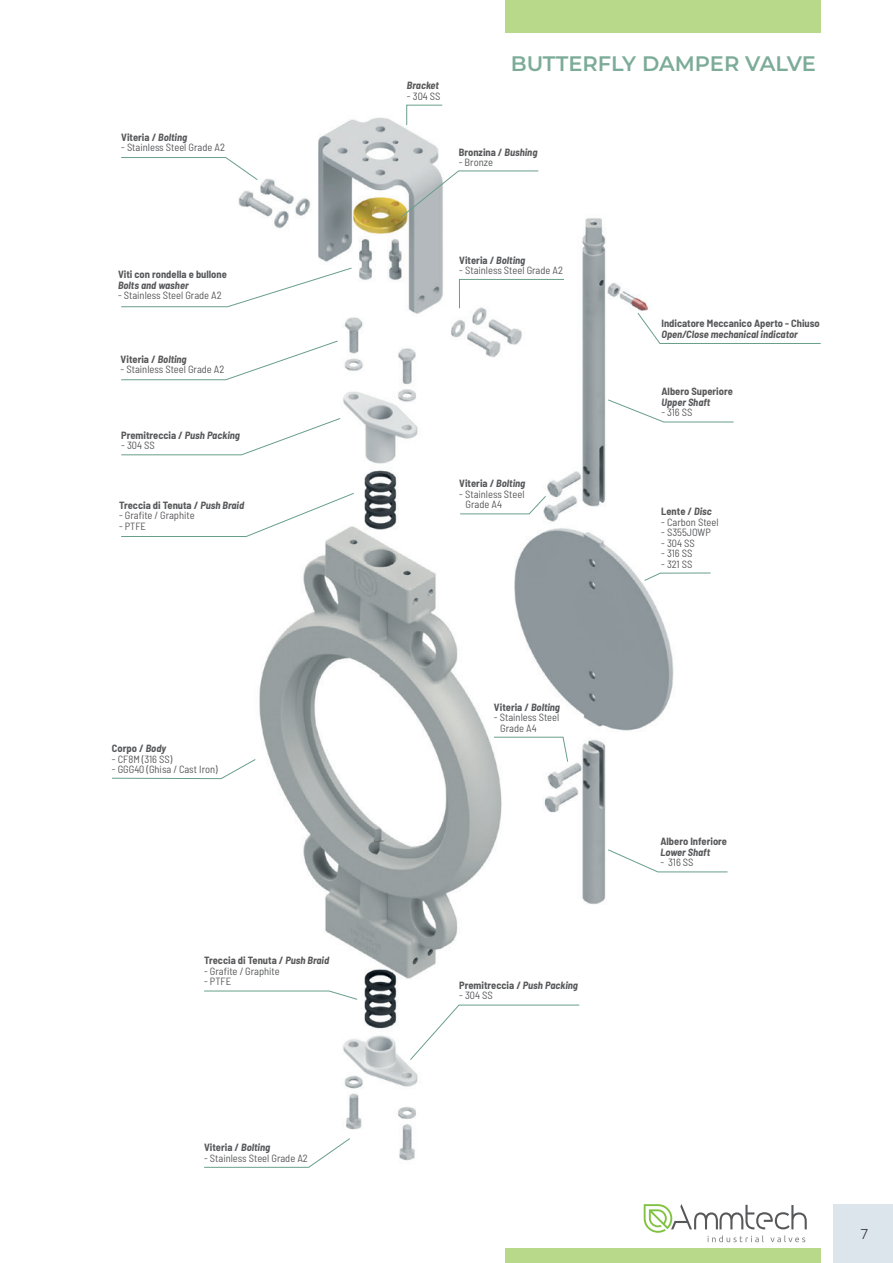
<style>
.page{position:relative;width:893px;height:1263px;background:#fff}
.page>*{position:absolute;margin:0;border:0;box-sizing:border-box;transform-origin:0 0}
.t1{font:600 21px "Montserrat";color:#7cac99}
.t2{font:300 15px "Gantari";color:#231f20}
.t3{font:700 semi-condensed 10.5px "Barlow";color:#57585a}
.t4{font:semi-condensed 10.5px/10.5px "Barlow";color:#57585a}
.t5{font:italic 700 semi-condensed 10.5px "Barlow";color:#57585a}
.s1{font-style:italic}
</style>
<div class="page">
<img style="left:223px;top:104px;width:500px;height:1117px">
<svg style="left:406px;top:105px;width:37px;height:20px"></svg>
<svg style="left:608px;top:399px;width:126px;height:23px"></svg>
<svg style="left:608px;top:849px;width:120px;height:23px"></svg>
<svg style="left:644px;top:573px;width:67px;height:8px"></svg>
<svg style="left:460px;top:496px;width:86px;height:18px"></svg>
<svg style="left:494px;top:737px;width:74px;height:25px"></svg>
<svg style="left:410px;top:1005px;width:170px;height:55px"></svg>
<svg style="left:121px;top:418px;width:220px;height:37px"></svg>
<svg style="left:204px;top:1138px;width:146px;height:30px"></svg>
<svg style="left:121px;top:341px;width:217px;height:39px"></svg>
<svg style="left:121px;top:157px;width:137px;height:23px"></svg>
<svg style="left:459px;top:279px;width:105px;height:30px"></svg>
<svg style="left:637px;top:312px;width:184px;height:32px"></svg>
<svg style="left:204px;top:991px;width:154px;height:9px"></svg>
<svg style="left:121px;top:493px;width:233px;height:44px"></svg>
<svg style="left:112px;top:759px;width:144px;height:20px"></svg>
<svg style="left:121px;top:268px;width:231px;height:39px"></svg>
<svg style="left:401px;top:171px;width:138px;height:46px"></svg>
<svg style="left:644px;top:1204px;width:163px;height:38px"></svg>
<div style="left:833px;top:1204px;width:60px;height:59px;background:#dce5ec"></div>
<div style="left:505px;top:1248px;width:316px;height:15px;background:#b8d989"></div>
<div style="left:505px;top:0;width:316px;height:33px;background:#b8d989"></div>
<p class="t3" style="left:121px;top:131px;width:68px">Viteria / <span class="s1">Bolting</span></p>
<p class="t4" style="left:121px;top:142px;width:105px">- Stainless Steel Grade A2</p>
<p class="t3" style="left:118px;top:268px;width:110px">Viti con rondella e bullone</p>
<p class="t5" style="left:118px;top:279px;width:72px">Bolts and washer</p>
<p class="t4" style="left:118px;top:290px;width:105px">- Stainless Steel Grade A2</p>
<p class="t3" style="left:121px;top:352px;width:68px">Viteria / <span class="s1">Bolting</span></p>
<p class="t4" style="left:121px;top:364px;width:105px">- Stainless Steel Grade A2</p>
<p class="t3" style="left:121px;top:428px;width:120px">Premitreccia / <span class="s1">Push Packing</span></p>
<p class="t4" style="left:121px;top:440px;width:35px">- 304 SS</p>
<p class="t3" style="left:119px;top:498px;width:127px">Treccia di Tenuta / <span class="s1">Push Braid</span></p>
<p class="t4" style="left:119px;top:510px;width:77px">- Grafite / Graphite</p>
<p class="t4" style="left:119px;top:520px;width:28px">- PTFE</p>
<p class="t3" style="left:112px;top:742px;width:56px">Corpo / <span class="s1">Body</span></p>
<p class="t4" style="left:112px;top:753px;width:62px">- CF8M (316 SS)</p>
<p class="t4" style="left:112px;top:764px;width:107px">- GGG40 (Ghisa / Cast Iron)</p>
<p class="t3" style="left:204px;top:954px;width:127px">Treccia di Tenuta / <span class="s1">Push Braid</span></p>
<p class="t4" style="left:204px;top:965px;width:77px">- Grafite / Graphite</p>
<p class="t4" style="left:204px;top:976px;width:28px">- PTFE</p>
<p class="t3" style="left:204px;top:1141px;width:68px">Viteria / <span class="s1">Bolting</span></p>
<p class="t4" style="left:204px;top:1152px;width:105px">- Stainless Steel Grade A2</p>
<p class="t5" style="left:407px;top:79px;width:34px">Bracket</p>
<p class="t4" style="left:407px;top:90px;width:35px">- 304 SS</p>
<h1 class="t1" style="left:511px;top:49px;width:307px">BUTTERFLY DAMPER VALVE</h1>
<p class="t3" style="left:459px;top:145px;width:80px">Bronzina / <span class="s1">Bushing</span></p>
<p class="t4" style="left:459px;top:157px;width:36px">- Bronze</p>
<p class="t3" style="left:459px;top:253px;width:68px">Viteria / <span class="s1">Bolting</span></p>
<p class="t4" style="left:459px;top:265px;width:105px">- Stainless Steel Grade A2</p>
<p class="t3" style="left:459px;top:477px;width:68px">Viteria / <span class="s1">Bolting</span></p>
<p class="t4" style="left:466px;top:488px;width:60px;text-indent:-6px">- Stainless Steel<br>Grade A4</p>
<p class="t3" style="left:661px;top:317px;width:160px">Indicatore Meccanico Aperto - Chiuso</p>
<p class="t5" style="left:661px;top:327px;width:138px">Open/Close mechanical indicator</p>
<p class="t3" style="left:661px;top:385px;width:73px">Albero Superiore</p>
<p class="t5" style="left:661px;top:396px;width:50px">Upper Shaft</p>
<p class="t4" style="left:661px;top:407px;width:33px">- 316 SS</p>
<p class="t3" style="left:661px;top:505px;width:52px">Lente / <span class="s1">Disc</span></p>
<p class="t4" style="left:661px;top:517px;width:59px">- Carbon Steel</p>
<p class="t4" style="left:661px;top:527px;width:51px">- S355JOWP</p>
<p class="t4" style="left:661px;top:538px;width:35px">- 304 SS</p>
<p class="t4" style="left:661px;top:548px;width:33px">- 316 SS</p>
<p class="t4" style="left:661px;top:559px;width:33px">- 321 SS</p>
<p class="t3" style="left:494px;top:700px;width:68px">Viteria / <span class="s1">Bolting</span></p>
<p class="t4" style="left:500px;top:712px;width:60px;text-indent:-6px">- Stainless Steel<br>Grade A4</p>
<p class="t3" style="left:459px;top:978px;width:120px">Premitreccia / <span class="s1">Push Packing</span></p>
<p class="t4" style="left:459px;top:990px;width:35px">- 304 SS</p>
<p class="t3" style="left:660px;top:835px;width:68px">Albero Inferiore</p>
<p class="t5" style="left:660px;top:845px;width:51px">Lower Shaft</p>
<p class="t4" style="left:660px;top:857px;width:35px">- 316 SS</p>
<h2 class="t2" style="left:860px;top:1224px;width:9px">7</h2>
</div>
